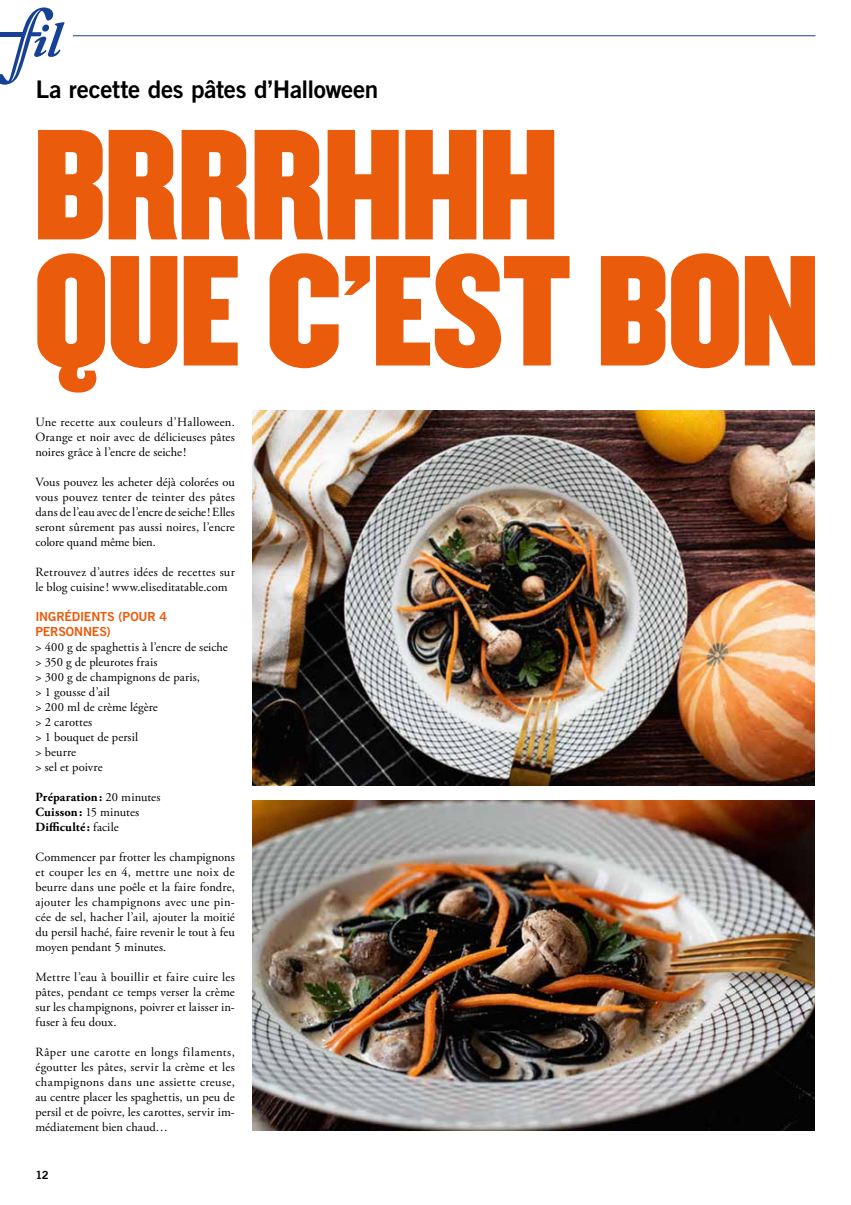
<style>
.page{position:relative;width:851px;height:1205px;background:#fff}
.page>*{position:absolute;margin:0;border:0;box-sizing:border-box;transform-origin:0 0}
.t1{font:136.75px/126.1px "Champion HTF Middleweight";letter-spacing:-.015em;color:#ea5b0b;scale:.93 1}
.t2{font:24.25px "Trade Gothic LT Std Bd 2";letter-spacing:-.015em;color:#000}
.t3{font:12.5px/15px "Adobe Garamond Pro";letter-spacing:.01em;color:#000;text-align:justify}
.t4{font:700 12.5px/15px "Adobe Garamond Pro";letter-spacing:.01em;color:#000}
.t5{font:12.5px/15px "Trade Gothic LT Std Bd 2";letter-spacing:-.015em;color:#ea5b0b}
.t6{font:11.25px "Trade Gothic LT Std Bd 2";color:#000}
.s1{font-weight:400}
</style>
<div class="page">
<svg style="left:0;top:8px;width:65px;height:77px"></svg>
<hr style="left:73px;top:35px;width:742px;height:1px;background:#164194">
<img style="left:252px;top:410px;width:562px;height:375px">
<img style="left:252px;top:800px;width:562px;height:330px">
<h2 class="t2" style="left:36px;top:74px;width:344px">La recette des pâtes d’Halloween</h2>
<h1 class="t1" style="left:33px;top:131px;width:846px">BRRRHHH<br>QUE C'EST BON</h1>
<p class="t3" style="left:35px;top:414px;width:201px">Une recette aux couleurs d’Halloween.<br>Orange et noir avec de délicieuses pâtes noires grâce à l’encre de seiche!</p>
<p class="t3" style="left:35px;top:474px;width:201px">Vous pouvez les acheter déjà colorées ou vous pouvez tenter de teinter des pâtes dans de l’eau avec de l’encre de seiche! Elles seront sûrement pas aussi noires, l’encre colore quand même bien.</p>
<p class="t3" style="left:35px;top:564px;width:201px">Retrouvez d’autres idées de recettes sur le blog cuisine! www.eliseditatable.com</p>
<p class="t5" style="left:35px;top:608px;width:133px">INGRÉDIENTS (POUR 4<br>PERSONNES)</p>
<p class="t3" style="left:35px;top:639px;width:194px;text-align:left">&gt; 400 g de spaghettis à l’encre de seiche &gt; 350 g de pleurotes frais<br>&gt; 300 g de champignons de paris,<br>&gt; 1 gousse d’ail<br>&gt; 200 ml de crème légère<br>&gt; 2 carottes<br>&gt; 1 bouquet de persil<br>&gt; beurre<br>&gt; sel et poivre</p>
<p class="t4" style="left:35px;top:789px;width:126px">Préparation: <span class="s1">20 minutes<br></span>Cuisson: <span class="s1">15 minutes<br></span>Difficulté : <span class="s1">facile</span></p>
<p class="t3" style="left:35px;top:849px;width:201px">Commencer par frotter les champignons et couper les en 4, mettre une noix de beurre dans une poêle et la faire fondre, ajouter les champignons avec une pin&shy;cée de sel, hacher l’ail, ajouter la moitié du persil haché, faire revenir le tout à feu moyen pendant 5 minutes.</p>
<p class="t3" style="left:35px;top:969px;width:201px">Mettre l’eau à bouillir et faire cuire les pâtes, pendant ce temps verser la crème sur les champignons, poivrer et laisser in&shy;fuser à feu doux.</p>
<p class="t3" style="left:35px;top:1044px;width:201px">Râper une carotte en longs filaments, égoutter les pâtes, servir la crème et les champignons dans une assiette creuse, au centre placer les spaghettis, un peu de persil et de poivre, les carottes, servir im&shy;médiatement bien chaud…</p>
<p class="t6" style="left:35px;top:1168px;width:15px">12</p>
</div>
